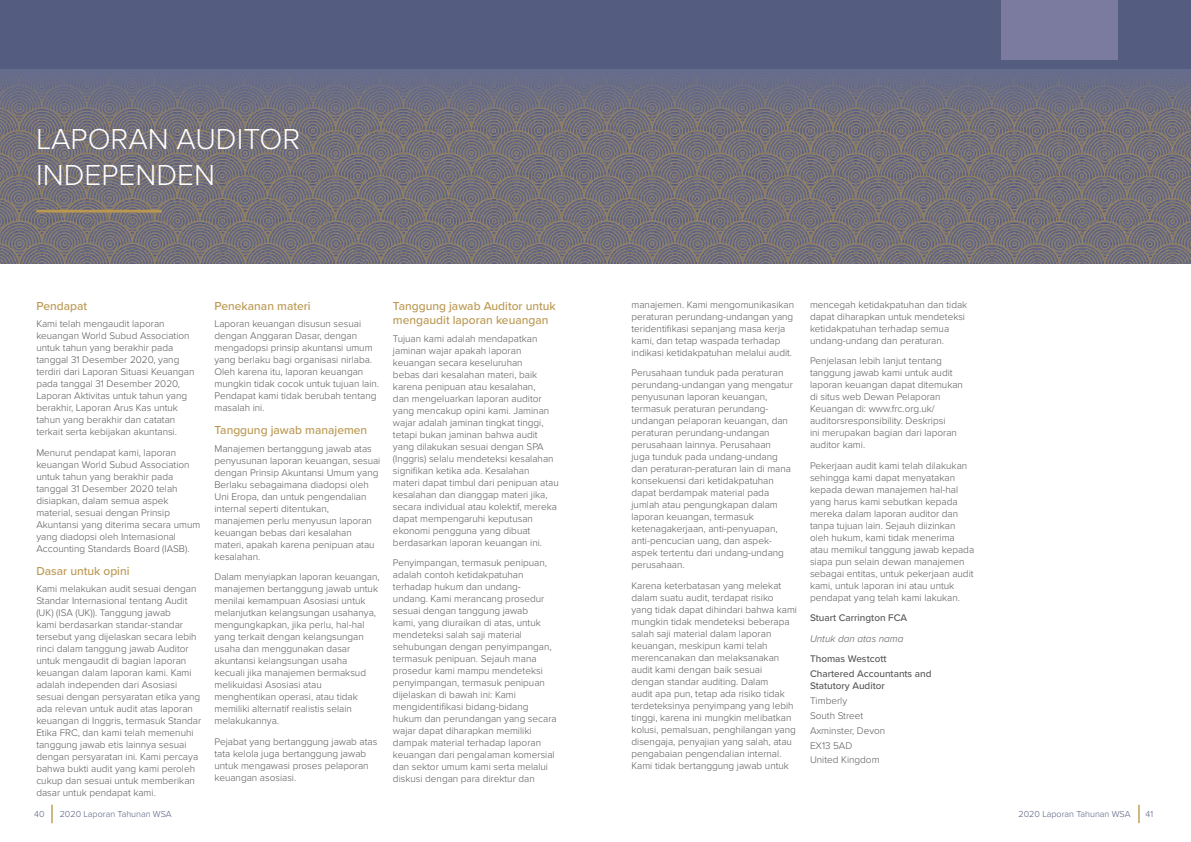
<style>
.page{position:relative;width:1191px;height:842px;background:#fff}
.page>*{position:absolute;margin:0;border:0;box-sizing:border-box;transform-origin:0 0}
.t1{font:300 100.6px "Proxima Nova";color:#fff}
.t2{font:300 40px "Proxima Nova";color:#fff}
.t3{font:300 30px/36px "Proxima Nova";color:#fff}
.t4{font:500 12px/14.4px "Proxima Nova";color:#ba9850}
.t5{font:300 10px/12px "Proxima Nova";color:#575756}
.t6{font:500 10px/14.8px "Proxima Nova";color:#575756}
.t7{font:italic 300 10px "Proxima Nova";color:#575756}
.t8{font:300 9px "Proxima Nova";color:#545c80}
.s1{font-weight:400;font-size:8.8px;color:#fff}
</style>
<div class="page">
<div style="left:0;top:0;width:1191px;height:69px;background:#545c80"></div>
<svg style="left:51px;top:805px;width:2px;height:18px"></svg>
<svg style="left:1138px;top:805px;width:1px;height:18px"></svg>
<div style="left:1001px;top:0;width:117px;height:60px;background:#7b7b9f"></div>
<img style="left:0;top:69px;width:1191px;height:195px">
<hr style="left:36px;top:210px;width:126px;height:3px;background:#ba9850">
<h1 class="t1" style="left:36px;top:83px;width:32px">1</h1>
<h2 class="t2" style="left:145px;top:109px;width:96px">MAIN</h2>
<h3 class="t3" style="left:36px;top:120px;width:266px">LAPORAN AUDITOR<br>INDEPENDEN</h3>
<p class="t4" style="left:36px;top:298px;width:52px">Pendapat</p>
<p class="t5" style="left:36px;top:317px;width:160px">Kami telah mengaudit laporan keuangan World Subud Association untuk tahun yang berakhir pada tanggal 31 Desember 2020, yang terdiri dari Laporan Situasi Keuangan pada tanggal 31 Desember 2020, Laporan Aktivitas untuk tahun yang berakhir, Laporan Arus Kas untuk tahun yang berakhir dan catatan terkait serta kebijakan akuntansi.</p>
<p class="t5" style="left:36px;top:446px;width:165px">Menurut pendapat kami, laporan keuangan World Subud Association untuk tahun yang berakhir pada tanggal 31 Desember 2020 telah disiapkan, dalam semua aspek material, sesuai dengan Prinsip Akuntansi yang diterima secara umum yang diadopsi oleh Internasional Accounting Standards Board (IASB).</p>
<p class="t4" style="left:36px;top:563px;width:95px">Dasar untuk opini</p>
<p class="t5" style="left:36px;top:582px;width:166px">Kami melakukan audit sesuai dengan Standar Internasional tentang Audit (UK) (ISA (UK)). Tanggung jawab<br>kami berdasarkan standar-standar tersebut yang dijelaskan secara lebih rinci dalam tanggung jawab Auditor untuk mengaudit di bagian laporan keuangan dalam laporan kami. Kami adalah independen dari Asosiasi sesuai dengan persyaratan etika yang ada relevan untuk audit atas laporan keuangan di Inggris, termasuk Standar Etika FRC, dan kami telah memenuhi tanggung jawab etis lainnya sesuai dengan persyaratan ini. Kami percaya bahwa bukti audit yang kami peroleh cukup dan sesuai untuk memberikan dasar untuk pendapat kami.</p>
<p class="t4" style="left:214px;top:298px;width:98px">Penekanan materi</p>
<p class="t5" style="left:214px;top:317px;width:166px">Laporan keuangan disusun sesuai dengan Anggaran Dasar, dengan mengadopsi prinsip akuntansi umum yang berlaku bagi organisasi nirlaba.<br>Oleh karena itu, laporan keuangan mungkin tidak cocok untuk tujuan lain.<br>Pendapat kami tidak berubah tentang masalah ini.</p>
<p class="t4" style="left:214px;top:422px;width:154px">Tanggung jawab manajemen</p>
<p class="t5" style="left:214px;top:442px;width:167px">Manajemen bertanggung jawab atas penyusunan laporan keuangan, sesuai dengan Prinsip Akuntansi Umum yang<br>Berlaku sebagaimana diadopsi oleh<br>Uni Eropa, dan untuk pengendalian internal seperti ditentukan, manajemen perlu menyusun laporan keuangan bebas dari kesalahan materi, apakah karena penipuan atau kesalahan.</p>
<p class="t5" style="left:214px;top:570px;width:167px">Dalam menyiapkan laporan keuangan, manajemen bertanggung jawab untuk menilai kemampuan Asosiasi untuk melanjutkan kelangsungan usahanya, mengungkapkan, jika perlu, hal-hal yang terkait dengan kelangsungan usaha dan menggunakan dasar akuntansi kelangsungan usaha kecuali jika manajemen bermaksud melikuidasi Asosiasi atau menghentikan operasi, atau tidak memiliki alternatif realistis selain melakukannya.</p>
<p class="t5" style="left:214px;top:735px;width:164px">Pejabat yang bertanggung jawab atas tata kelola juga bertanggung jawab untuk mengawasi proses pelaporan keuangan asosiasi.</p>
<p class="t4" style="left:393px;top:298px;width:164px">Tanggung jawab Auditor untuk mengaudit laporan keuangan</p>
<p class="t5" style="left:393px;top:332px;width:167px">Tujuan kami adalah mendapatkan jaminan wajar apakah laporan keuangan secara keseluruhan<br>bebas dari kesalahan materi, baik karena penipuan atau kesalahan,<br>dan mengeluarkan laporan auditor yang mencakup opini kami. Jaminan wajar adalah jaminan tingkat tinggi, tetapi bukan jaminan bahwa audit yang dilakukan sesuai dengan SPA (Inggris) selalu mendeteksi kesalahan signifikan ketika ada. Kesalahan<br>materi dapat timbul dari penipuan atau kesalahan dan dianggap materi jika, secara individual atau kolektif, mereka dapat mempengaruhi keputusan ekonomi pengguna yang dibuat berdasarkan laporan keuangan ini.</p>
<p class="t5" style="left:393px;top:556px;width:165px">Penyimpangan, termasuk penipuan, adalah contoh ketidakpatuhan terhadap hukum dan undang&shy;undang. Kami merancang prosedur sesuai dengan tanggung jawab<br>kami, yang diuraikan di atas, untuk mendeteksi salah saji material sehubungan dengan penyimpangan, termasuk penipuan. Sejauh mana prosedur kami mampu mendeteksi penyimpangan, termasuk penipuan dijelaskan di bawah ini: Kami mengidentifikasi bidang-bidang hukum dan perundangan yang secara wajar dapat diharapkan memiliki dampak material terhadap laporan keuangan dari pengalaman komersial dan sektor umum kami serta melalui diskusi dengan para direktur dan</p>
<p class="t5" style="left:631px;top:298px;width:164px">manajemen. Kami mengomunikasikan peraturan perundang-undangan yang teridentifikasi sepanjang masa kerja kami, dan tetap waspada terhadap indikasi ketidakpatuhan melalui audit.</p>
<p class="t5" style="left:631px;top:367px;width:163px">Perusahaan tunduk pada peraturan perundang-undangan yang mengatur penyusunan laporan keuangan, termasuk peraturan perundang&shy;undangan pelaporan keuangan, dan peraturan perundang-undangan perusahaan lainnya. Perusahaan<br>juga tunduk pada undang-undang dan peraturan-peraturan lain di mana konsekuensi dari ketidakpatuhan dapat berdampak material pada jumlah atau pengungkapan dalam laporan keuangan, termasuk ketenagakerjaan, anti-penyuapan, anti-pencucian uang, dan aspek&shy;aspek tertentu dari undang-undang perusahaan.</p>
<p class="t5" style="left:631px;top:579px;width:167px">Karena keterbatasan yang melekat dalam suatu audit, terdapat risiko yang tidak dapat dihindari bahwa kami mungkin tidak mendeteksi beberapa salah saji material dalam laporan keuangan, meskipun kami telah merencanakan dan melaksanakan audit kami dengan baik sesuai dengan standar auditing. Dalam<br>audit apa pun, tetap ada risiko tidak terdeteksinya penyimpang yang lebih tinggi, karena ini mungkin melibatkan kolusi, pemalsuan, penghilangan yang disengaja, penyajian yang salah, atau pengabaian pengendalian internal.<br>Kami tidak bertanggung jawab untuk</p>
<p class="t5" style="left:810px;top:298px;width:159px">mencegah ketidakpatuhan dan tidak dapat diharapkan untuk mendeteksi ketidakpatuhan terhadap semua undang-undang dan peraturan.</p>
<p class="t5" style="left:810px;top:355px;width:154px">Penjelasan lebih lanjut tentang tanggung jawab kami untuk audit laporan keuangan dapat ditemukan di situs web Dewan Pelaporan<br>Keuangan di: www.frc.org.uk/ auditorsresponsibility. Deskripsi<br>ini merupakan bagian dari laporan auditor kami.</p>
<p class="t5" style="left:810px;top:459px;width:166px">Pekerjaan audit kami telah dilakukan sehingga kami dapat menyatakan kepada dewan manajemen hal-hal yang harus kami sebutkan kepada mereka dalam laporan auditor dan tanpa tujuan lain. Sejauh diizinkan oleh hukum, kami tidak menerima atau memikul tanggung jawab kepada siapa pun selain dewan manajemen sebagai entitas, untuk pekerjaan audit kami, untuk laporan ini atau untuk pendapat yang telah kami lakukan.</p>
<p class="t6" style="left:810px;top:610px;width:99px">Stuart Carrington FCA</p>
<p class="t7" style="left:810px;top:631px;width:95px">Untuk dan atas nama</p>
<p class="t6" style="left:810px;top:651px;width:123px">Thomas Westcott<br>Chartered Accountants and</p>
<p class="t6" style="left:810px;top:678px;width:76px">Statutory Auditor</p>
<p class="t5" style="left:810px;top:693px;width:81px;line-height:14.8px">Timberly<br>South Street<br>Axminster, Devon<br>EX13 5AD<br>United Kingdom<span class="s1">gd</span></p>
<p class="t8" style="left:34px;top:807px;width:12px">40</p>
<p class="t8" style="left:60px;top:807px;width:113px">2020 Laporan Tahunan WSA</p>
<p class="t8" style="left:1018px;top:807px;width:113px">2020 Laporan Tahunan WSA</p>
<p class="t8" style="left:1145px;top:807px;width:9px">41</p>
</div>
